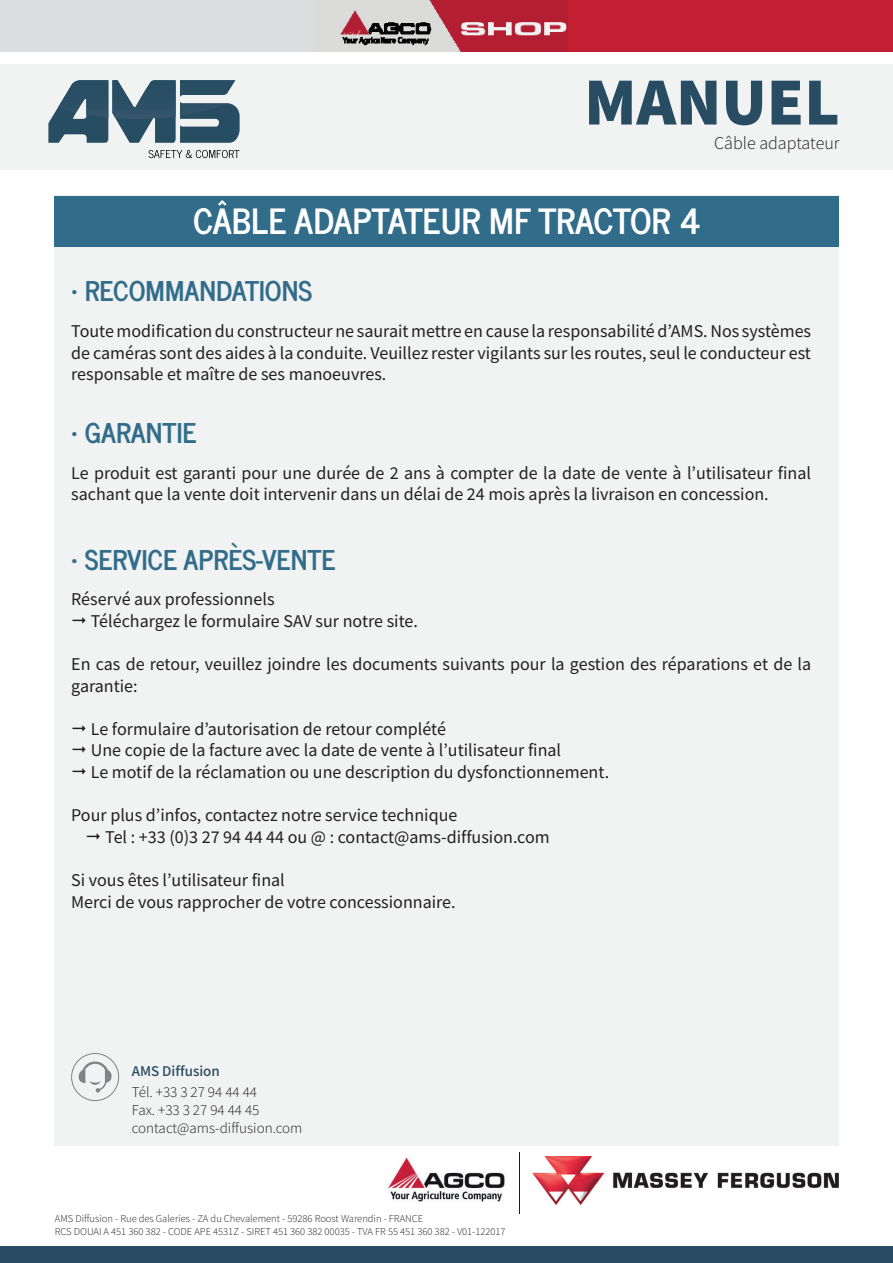
<style>
.page{position:relative;width:893px;height:1263px;background:#fff}
.page>*{position:absolute;margin:0;border:0;box-sizing:border-box;transform-origin:0 0}
.t1{font:900 67.5px "Mada";color:#284d63}
.t2{font:700 34.5px "News Cycle";color:#fff}
.t3{font:700 27px "News Cycle";color:#316d8b}
.t4{font:18px/21.6px "Mada";color:#231f20}
.t5{font:300 18px "Mada";color:#231f20}
.t6{font:300 15px/18px "Mada";color:#231f20}
.t7{font:500 15px "Mada";color:#284d63}
.t8{font:300 10.5px/12.6px "Mada";color:#231f20}
</style>
<div class="page">
<hr style="left:0;top:65px;width:1px;height:106px;background:#dde0df">
<div style="left:55px;top:196px;width:784px;height:950px;background:#f1f2f2"></div>
<div style="left:55px;top:196px;width:784px;height:50px;background:#316d8b"></div>
<div style="left:0;top:64px;width:893px;height:106px;background:#f1f2f2"></div>
<svg style="left:149px;top:150px;width:90px;height:8px"></svg>
<svg style="left:48px;top:80px;width:192px;height:63px"></svg>
<img style="left:58px;top:80px;width:50px;height:38px">
<div style="left:0;top:0;width:461px;height:51px;background:#dcdddf"></div>
<img style="left:340px;top:0;width:229px;height:51px">
<hr style="left:0;top:0;width:1px;height:51px;background:#c21f33">
<div style="left:569px;top:0;width:324px;height:51px;background:#c21f33"></div>
<img style="left:533px;top:1156px;width:306px;height:49px">
<img style="left:387px;top:1157px;width:118px;height:45px">
<hr style="left:517px;top:1150px;width:3px;height:66px;background:#231f20;opacity:.15">
<div style="left:0;top:1246px;width:893px;height:17px;background:#284d63"></div>
<div style="left:71px;top:1053px;width:48px;height:48px;border:1px solid #808285;border-radius:50%"></div>
<svg style="left:79px;top:1061px;width:33px;height:31px"></svg>
<h1 class="t1" style="left:584px;top:63px;width:257px">MANUEL</h1>
<p class="t5" style="left:714px;top:134px;width:127px">Câble adaptateur</p>
<h2 class="t2" style="left:193px;top:190px;width:509px">CÂBLE ADAPTATEUR MF TRACTOR 4</h2>
<h3 class="t3" style="left:71px;top:267px;width:243px">• RECOMMANDATIONS</h3>
<p class="t4" style="left:71px;top:321px;width:741px;text-align:justify">Toute modification du constructeur ne saurait mettre en cause la responsabilité d’AMS. Nos systèmes de caméras sont des aides à la conduite. Veuillez rester vigilants sur les routes, seul le conducteur est responsable et maître de ses manoeuvres.</p>
<h3 class="t3" style="left:71px;top:409px;width:127px">• GARANTIE</h3>
<p class="t4" style="left:71px;top:463px;width:741px">Le produit est garanti pour une durée de 2 ans à compter de la date de vente à l’utilisateur final sachant que la vente doit intervenir dans un délai de 24 mois après la livraison en concession.</p>
<h3 class="t3" style="left:71px;top:536px;width:266px">• SERVICE APRÈS-VENTE</h3>
<p class="t4" style="left:91px;top:589px;width:329px;text-indent:-20px">Réservé aux professionnels<br>Téléchargez le formulaire SAV sur notre site.</p>
<p class="t4" style="left:71px;top:654px;width:741px">En cas de retour, veuillez joindre les documents suivants pour la gestion des réparations et de la garantie:</p>
<p class="t4" style="left:91px;top:719px;width:520px">Le formulaire d’autorisation de retour complété<br>Une copie de la facture avec la date de vente à l’utilisateur final<br>Le motif de la réclamation ou une description du dysfonctionnement.</p>
<p class="t4" style="left:105px;top:805px;width:446px;text-indent:-34px">Pour plus d’infos, contactez notre service technique<br>Tel : +33 (0)3 27 94 44 44 ou @ : contact@ams-diffusion.com</p>
<p class="t4" style="left:71px;top:870px;width:386px">Si vous êtes l’utilisateur final<br>Merci de vous rapprocher de votre concessionnaire.</p>
<p class="t7" style="left:132px;top:1062px;width:89px">AMS Diffusion</p>
<p class="t6" style="left:132px;top:1084px;width:172px">Tél. +33 3 27 94 44 44<br>Fax. +33 3 27 94 44 45 contact@ams-diffusion.com</p>
<p class="t8" style="left:55px;top:1213px;width:452px">AMS Diffusion - Rue des Galeries - ZA du Chevalement - 59286 Roost Warendin - FRANCE<br>RCS DOUAI A 451 360 382 - CODE APE 4531Z - SIRET 451 360 382 00035 - TVA FR 55 451 360 382 - V01-122017</p>
</div>
